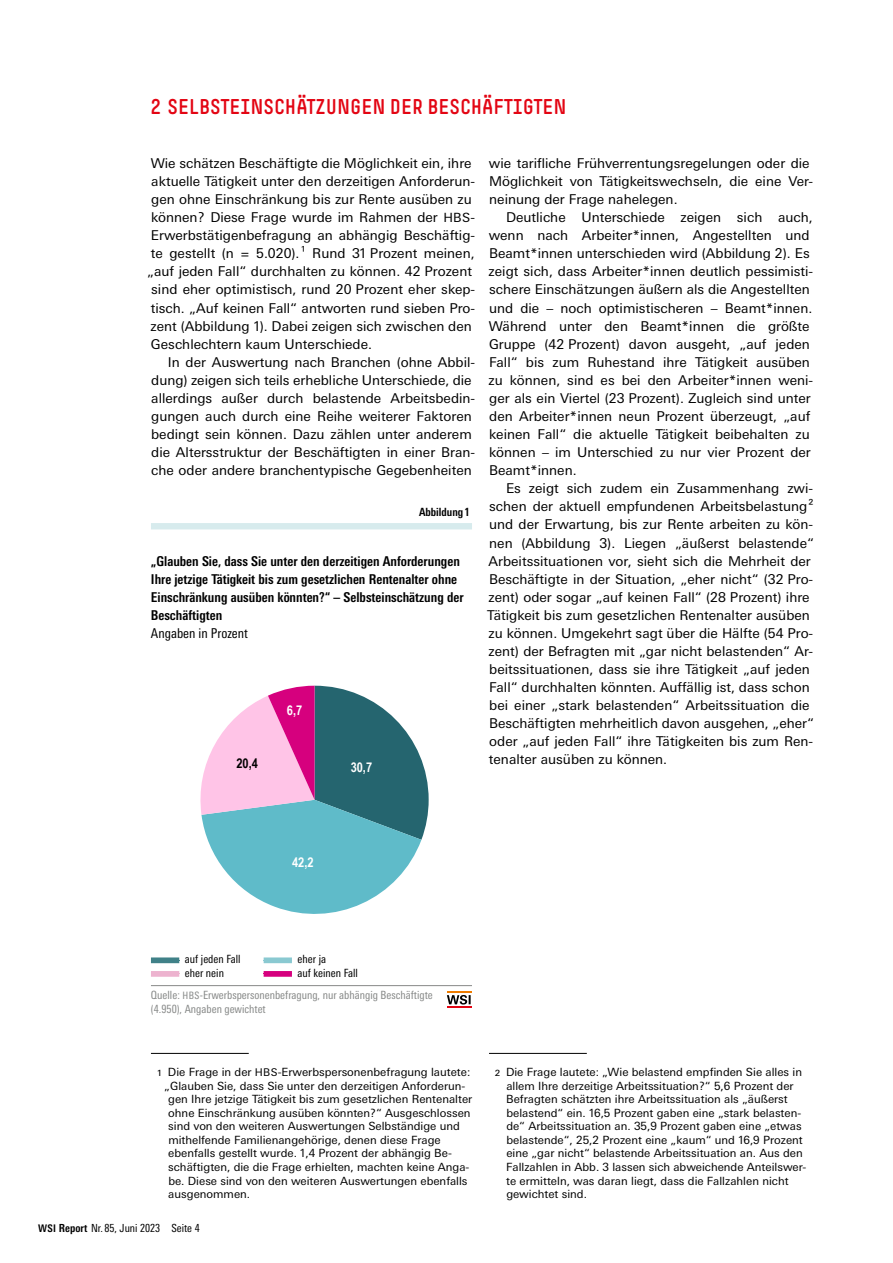
<style>
.page{position:relative;width:893px;height:1263px;background:#fff}
.page>*{position:absolute;margin:0;border:0;box-sizing:border-box;transform-origin:0 0}
.t1{font:21px "Simple HBS";color:#e30513}
.t2{font:13.5px/18px "Univers Next Pro";color:#000}
.t3{font:700 condensed 13.5px/18px "Univers Next Pro";color:#000}
.t4{font:condensed 13.5px "Univers Next Pro";color:#000}
.t5{font:700 13.5px "Arial Narrow";color:#fff}
.t6{font:700 13.5px "Arial Narrow";color:#000}
.t7{font:11.25px/13.5px "Univers Next Pro";color:#000}
.t8{font:condensed 11.25px/22.6px "Univers Next Pro";color:#878988}
.t9{font:condensed 11.25px "Univers Next Pro";color:#000}
.t10{font:700 condensed 11.25px "Univers Next Pro";color:#000}
.t11{font:condensed 11.1px "Univers Next Pro";color:#000}
.s1{font-size:12.75px}
.s2{color:#408188}
.s3{color:#8ac9d1}
.s4{color:#edb3cf}
.s5{color:#d6007e}
.s6{color:#000}
.s7{font-size:10.2px}
.s8{font-size:10.65px}
.s9{font-weight:700;font-size:10.5px}
.s10{font-weight:700}
</style>
<div class="page">
<hr style="left:151px;top:1053px;width:98px;height:1px;background:#000">
<hr style="left:489px;top:1053px;width:98px;height:1px;background:#000">
<div style="left:151px;top:523px;width:321px;height:6px;background:#d7ebed"></div>
<hr style="left:151px;top:985px;width:321px;height:1px;background:#878988">
<div style="left:151px;top:957px;width:28px;height:6px;background:#408188"></div>
<div style="left:264px;top:957px;width:28px;height:6px;background:#8ac9d1"></div>
<div style="left:151px;top:971px;width:28px;height:6px;background:#edb3cf"></div>
<div style="left:264px;top:971px;width:28px;height:6px;background:#d6007e"></div>
<svg style="left:200px;top:686px;width:229px;height:228px"></svg>
<div style="left:446px;top:991px;width:26px;height:18px;background:linear-gradient(to right,#fff,#fff)"></div>
<hr style="left:447px;top:1006px;width:24px;height:2px;background:#e30513">
<svg style="left:447px;top:992px;width:24px;height:12px"></svg>
<h1 class="t1" style="left:150px;top:95px;width:418px">2 SELBSTEINSCHÄTZUNGEN DER BESCHÄFTIGTEN</h1>
<p class="t2" style="left:151px;top:154px;width:322px">Wie schätzen Beschäftigte die Möglichkeit ein, ihre</p>
<p class="t2" style="left:151px;top:172px;width:325px">aktuelle Tätigkeit unter den derzeitigen Anforderun-</p>
<p class="t2" style="left:151px;top:190px;width:322px">gen ohne Einschränkung bis zur Rente ausüben zu</p>
<p class="t2" style="left:151px;top:208px;width:325px">können? Diese Frage wurde im Rahmen der <span class="s1">HBS</span>-</p>
<p class="t2" style="left:151px;top:226px;width:326px">Erwerbstätigenbefragung an abhängig Beschäftig-</p>
<p class="t2" style="left:151px;top:245px;width:325px">te gestellt (n = 5.020). 1 Rund 31 Prozent meinen,</p>
<p class="t2" style="left:147px;top:263px;width:326px">„auf jeden Fall“ durchhalten zu können. 42 Prozent</p>
<p class="t2" style="left:151px;top:281px;width:325px">sind eher optimistisch, rund 20 Prozent eher skep-</p>
<p class="t2" style="left:151px;top:299px;width:326px">tisch. „Auf keinen Fall“ antworten rund sieben Pro-</p>
<p class="t2" style="left:151px;top:317px;width:323px">zent (Abbildung 1). Dabei zeigen sich zwischen den</p>
<p class="t2" style="left:151px;top:335px;width:223px">Geschlechtern kaum Unterschiede.</p>
<p class="t2" style="left:168px;top:353px;width:309px">In der Auswertung nach Branchen (ohne Abbil-</p>
<p class="t2" style="left:151px;top:371px;width:322px">dung) zeigen sich teils erhebliche Unterschiede, die</p>
<p class="t2" style="left:151px;top:389px;width:325px">allerdings außer durch belastende Arbeitsbedin-</p>
<p class="t2" style="left:151px;top:407px;width:322px">gungen auch durch eine Reihe weiterer Faktoren</p>
<p class="t2" style="left:151px;top:425px;width:322px">bedingt sein können. Dazu zählen unter anderem</p>
<p class="t2" style="left:151px;top:443px;width:325px">die Altersstruktur der Beschäftigten in einer Bran-</p>
<p class="t2" style="left:151px;top:461px;width:322px">che oder andere branchentypische Gegebenheiten</p>
<p class="t10" style="left:419px;top:505px;width:52px">Abbildung 1</p>
<p class="t3" style="left:151px;top:552px;width:314px">„Glauben Sie, dass Sie unter den derzeitigen Anforderungen Ihre jetzige Tätigkeit bis zum gesetzlichen Rentenalter ohne Einschränkung ausüben könnten?“ – Selbsteinschätzung der Beschäftigten</p>
<p class="t4" style="left:151px;top:625px;width:99px">Angaben in Prozent</p>
<p class="t6" style="left:237px;top:753px;width:23px">20,4</p>
<p class="t5" style="left:287px;top:700px;width:17px">6,7</p>
<p class="t5" style="left:351px;top:757px;width:23px">30,7</p>
<p class="t2" style="left:489px;top:154px;width:326px">wie tarifliche Frühverrentungsregelungen oder die<br>Möglichkeit von Tätigkeitswechseln, die eine Ver&shy;neinung der Frage nahelegen.</p>
<p class="t2" style="left:489px;top:208px;width:326px;text-indent:17px">Deutliche Unterschiede zeigen sich auch, wenn nach Arbeiter*innen, Angestellten und Beamt*innen unterschieden wird (Abbildung 2). Es zeigt sich, dass Arbeiter*innen deutlich pessimisti&shy;schere Einschätzungen äußern als die Angestellten und die – noch optimistischeren – Beamt*innen.<br>Während unter den Beamt*innen die größte Gruppe (42 Prozent) davon ausgeht, „auf jeden Fall“ bis zum Ruhestand ihre Tätigkeit ausüben zu können, sind es bei den Arbeiter*innen weni&shy;ger als ein Viertel (23 Prozent). Zugleich sind unter den Arbeiter*innen neun Prozent überzeugt, „auf keinen Fall“ die aktuelle Tätigkeit beibehalten zu können – im Unterschied zu nur vier Prozent der Beamt*innen.</p>
<p class="t2" style="left:487px;top:479px;width:328px;text-indent:19px">Es zeigt sich zudem ein Zusammenhang zwi&shy;schen der aktuell empfundenen Arbeitsbelastung 2 und der Erwartung, bis zur Rente arbeiten zu kön&shy;nen (Abbildung 3). Liegen „äußerst belastende“ Arbeitssituationen vor, sieht sich die Mehrheit der Beschäftigte in der Situation, „eher nicht“ (32 Pro&shy;zent) oder sogar „auf keinen Fall“ (28 Prozent) ihre Tätigkeit bis zum gesetzlichen Rentenalter ausüben zu können. Umgekehrt sagt über die Hälfte (54 Pro&shy;zent) der Befragten mit „gar nicht belastenden“ Ar&shy;beitssituationen, dass sie ihre Tätigkeit „auf jeden Fall“ durchhalten könnten. Auffällig ist, dass schon bei einer „stark belastenden“ Arbeitssituation die Beschäftigten mehrheitlich davon ausgehen, „eher“ oder „auf jeden Fall“ ihre Tätigkeiten bis zum Ren&shy;tenalter ausüben zu können.</p>
<p class="t5" style="left:292px;top:852px;width:23px">42,2</p>
<p class="t9" style="left:151px;top:953px;width:91px"><span class="s2">–</span>auf jeden Fall</p>
<p class="t9" style="left:264px;top:953px;width:64px"><span class="s3">–</span>eher ja</p>
<p class="t9" style="left:151px;top:966px;width:75px"><span class="s4">–</span>eher nein</p>
<p class="t8" style="left:151px;top:961px;width:283px;text-indent:113px"><span class="s5">–</span><span class="s6">auf keinen Fall<br></span>Quelle: <span class="s7">HBS</span>-Erwerbspersonenbefragung, nur abhängig Beschäftigte</p>
<p class="t8" style="left:151px;top:997px;width:116px">(4.950), Angaben gewichtet</p>
<p class="t7" style="left:157px;top:1065px;width:315px">1 Die Frage in der <span class="s8">HBS</span>-Erwerbspersonenbefragung lautete:</p>
<p class="t7" style="left:164px;top:1079px;width:303px">„Glauben Sie, dass Sie unter den derzeitigen Anforderun-</p>
<p class="t7" style="left:168px;top:1092px;width:305px">gen Ihre jetzige Tätigkeit bis zum gesetzlichen Rentenalter</p>
<p class="t7" style="left:168px;top:1106px;width:304px">ohne Einschränkung ausüben könnten?“ Ausgeschlossen</p>
<p class="t7" style="left:168px;top:1119px;width:293px">sind von den weiteren Auswertungen Selbständige und</p>
<p class="t7" style="left:168px;top:1133px;width:274px">mithelfende Familienangehörige, denen diese Frage</p>
<p class="t7" style="left:168px;top:1147px;width:285px">ebenfalls gestellt wurde. 1,4 Prozent der abhängig Be-</p>
<p class="t7" style="left:168px;top:1160px;width:303px">schäftigten, die die Frage erhielten, machten keine Anga-</p>
<p class="t7" style="left:168px;top:1174px;width:301px">be. Diese sind von den weiteren Auswertungen ebenfalls</p>
<p class="t7" style="left:168px;top:1187px;width:83px">ausgenommen.</p>
<p class="t11" style="left:38px;top:1221px;width:163px"><span class="s9">WSI</span> <span class="s10">Report</span> Nr. 85, Juni 2023 Seite 4</p>
<p class="t7" style="left:506px;top:1065px;width:302px;text-indent:-11px">2 Die Frage lautete: „Wie belastend empfinden Sie alles in allem Ihre derzeitige Arbeitssituation?“ 5,6 Prozent der Befragten schätzten ihre Arbeitssituation als „äußerst belastend“ ein. 16,5 Prozent gaben eine „stark belasten&shy;de“ Arbeitssituation an. 35,9 Prozent gaben eine „etwas belastende“, 25,2 Prozent eine „kaum“ und 16,9 Prozent eine „gar nicht“ belastende Arbeitssituation an. Aus den Fallzahlen in Abb. 3 lassen sich abweichende Anteilswer&shy;te ermitteln, was daran liegt, dass die Fallzahlen nicht gewichtet sind.</p>
</div>
